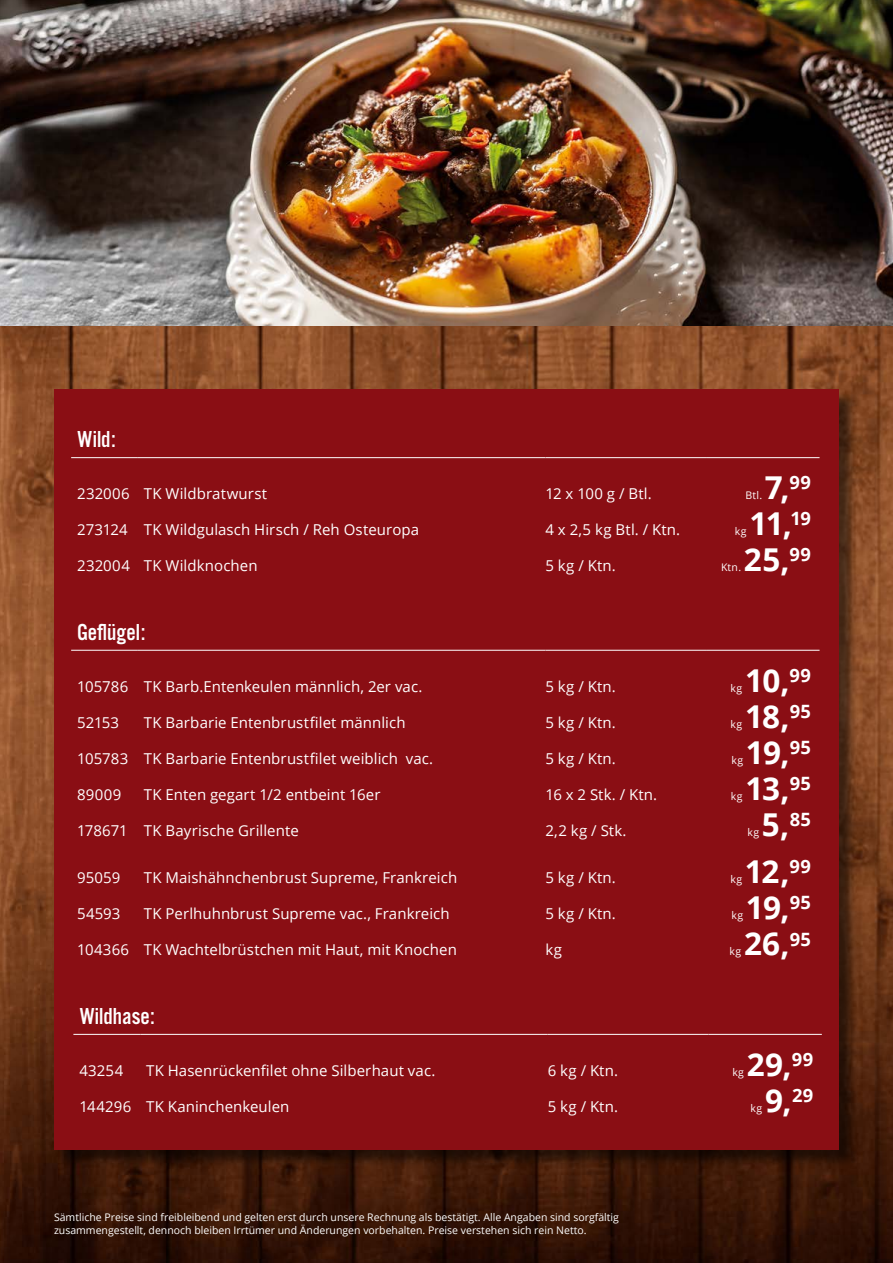
<style>
.page{position:relative;width:893px;height:1263px;background:#fff}
.page>*{position:absolute;margin:0;border:0;box-sizing:border-box;transform-origin:0 0}
.t1{font:700 31.5px "Open Sans";letter-spacing:-.03em;color:#fff}
.t2{font:24px "Alternate Got No 3 D";color:#fff}
.t3{font:15px "Open Sans";letter-spacing:.005em;color:#fff}
.t4{font:10.5px/12.6px "Open Sans";color:#fff}
</style>
<div class="page">
<img style="left:0;top:325px;width:893px;height:938px">
<div style="left:56px;top:391px;width:802px;height:777px;background:#000;opacity:.56"></div>
<div style="left:54px;top:389px;width:785px;height:760px;background:#8a0e14"></div>
<hr style="left:71px;top:457px;width:67px;height:1px;background:#fff">
<hr style="left:138px;top:457px;width:407px;height:1px;background:#fff">
<hr style="left:545px;top:457px;width:161px;height:1px;background:#fff">
<hr style="left:706px;top:457px;width:113px;height:1px;background:#fff">
<hr style="left:71px;top:650px;width:67px;height:1px;background:#fff">
<hr style="left:138px;top:650px;width:407px;height:1px;background:#fff">
<hr style="left:545px;top:650px;width:161px;height:1px;background:#fff">
<hr style="left:706px;top:650px;width:113px;height:1px;background:#fff">
<hr style="left:73px;top:1034px;width:67px;height:1px;background:#fff">
<hr style="left:140px;top:1034px;width:408px;height:1px;background:#fff">
<hr style="left:548px;top:1034px;width:160px;height:1px;background:#fff">
<hr style="left:708px;top:1034px;width:114px;height:1px;background:#fff">
<img style="left:0;top:0;width:893px;height:325px">
<h2 class="t2" style="left:77px;top:426px;width:40px">Wild:</h2>
<h1 class="t1" style="left:765px;top:465px;width:48px">7,<sup>99</sup></h1>
<p class="t3" style="left:77px;top:483px;width:192px">232006 TK Wildbratwurst</p>
<p class="t3" style="left:545px;top:483px;width:108px">12 x 100 g / Btl.</p>
<p class="t4" style="left:745px;top:489px;width:18px">Btl.</p>
<h1 class="t1" style="left:749px;top:501px;width:63px">11,<sup>19</sup></h1>
<p class="t3" style="left:77px;top:519px;width:344px">273124 TK Wildgulasch Hirsch / Reh Osteuropa</p>
<p class="t3" style="left:545px;top:519px;width:136px">4 x 2,5 kg Btl. / Ktn.</p>
<p class="t4" style="left:735px;top:525px;width:13px">kg</p>
<h1 class="t1" style="left:744px;top:537px;width:69px">25,<sup>99</sup></h1>
<p class="t3" style="left:77px;top:555px;width:182px">232004 TK Wildknochen</p>
<p class="t3" style="left:545px;top:555px;width:72px">5 kg / Ktn.</p>
<p class="t4" style="left:721px;top:561px;width:22px">Ktn.</p>
<h2 class="t2" style="left:77px;top:619px;width:70px">Geflügel:</h2>
<p class="t3" style="left:77px;top:676px;width:347px">105786 TK Barb.Entenkeulen männlich, 2er vac.</p>
<p class="t3" style="left:545px;top:676px;width:72px">5 kg / Ktn.</p>
<p class="t4" style="left:731px;top:681px;width:13px">kg</p>
<h1 class="t1" style="left:745px;top:658px;width:67px">10,<sup>99</sup></h1>
<h1 class="t1" style="left:745px;top:694px;width:68px">18,<sup>95</sup></h1>
<p class="t3" style="left:77px;top:712px;width:43px">52153</p>
<p class="t3" style="left:144px;top:712px;width:263px">TK Barbarie Entenbrustfilet männlich</p>
<p class="t3" style="left:545px;top:712px;width:72px">5 kg / Ktn.</p>
<p class="t4" style="left:731px;top:717px;width:13px">kg</p>
<h1 class="t1" style="left:746px;top:730px;width:67px">19,<sup>95</sup></h1>
<p class="t3" style="left:77px;top:748px;width:357px">105783 TK Barbarie Entenbrustfilet weiblich vac.</p>
<p class="t3" style="left:545px;top:748px;width:72px">5 kg / Ktn.</p>
<p class="t4" style="left:731px;top:753px;width:13px">kg</p>
<h1 class="t1" style="left:745px;top:766px;width:67px">13,<sup>95</sup></h1>
<p class="t3" style="left:77px;top:784px;width:46px">89009</p>
<p class="t3" style="left:144px;top:784px;width:238px">TK Enten gegart 1/2 entbeint 16er</p>
<p class="t3" style="left:545px;top:784px;width:113px">16 x 2 Stk. / Ktn.</p>
<p class="t4" style="left:731px;top:789px;width:13px">kg</p>
<h1 class="t1" style="left:762px;top:802px;width:51px">5,<sup>85</sup></h1>
<p class="t3" style="left:77px;top:820px;width:223px">178671 TK Bayrische Grillente</p>
<p class="t3" style="left:545px;top:820px;width:83px">2,2 kg / Stk.</p>
<p class="t4" style="left:747px;top:825px;width:13px">kg</p>
<h1 class="t1" style="left:745px;top:849px;width:68px">12,<sup>99</sup></h1>
<p class="t3" style="left:77px;top:867px;width:45px">95059</p>
<p class="t3" style="left:144px;top:867px;width:315px">TK Maishähnchenbrust Supreme, Frankreich</p>
<p class="t3" style="left:545px;top:867px;width:72px">5 kg / Ktn.</p>
<p class="t4" style="left:730px;top:873px;width:13px">kg</p>
<h1 class="t1" style="left:746px;top:885px;width:67px">19,<sup>95</sup></h1>
<p class="t3" style="left:77px;top:903px;width:45px">54593</p>
<p class="t3" style="left:144px;top:903px;width:307px">TK Perlhuhnbrust Supreme vac., Frankreich</p>
<p class="t3" style="left:545px;top:903px;width:72px">5 kg / Ktn.</p>
<p class="t4" style="left:731px;top:909px;width:13px">kg</p>
<h1 class="t1" style="left:744px;top:922px;width:69px">26,<sup>95</sup></h1>
<p class="t3" style="left:77px;top:939px;width:381px">104366 TK Wachtelbrüstchen mit Haut, mit Knochen</p>
<p class="t3" style="left:545px;top:939px;width:18px">kg</p>
<p class="t4" style="left:730px;top:945px;width:13px">kg</p>
<h2 class="t2" style="left:79px;top:1003px;width:77px">Wildhase:</h2>
<h1 class="t1" style="left:747px;top:1042px;width:68px">29,<sup>99</sup></h1>
<p class="t3" style="left:79px;top:1060px;width:45px">43254</p>
<p class="t3" style="left:146px;top:1060px;width:291px">TK Hasenrückenfilet ohne Silberhaut vac.</p>
<p class="t3" style="left:548px;top:1060px;width:72px">6 kg / Ktn.</p>
<p class="t4" style="left:732px;top:1065px;width:13px">kg</p>
<h1 class="t1" style="left:765px;top:1078px;width:50px">9,<sup>29</sup></h1>
<p class="t3" style="left:79px;top:1096px;width:211px">144296 TK Kaninchenkeulen</p>
<p class="t3" style="left:548px;top:1096px;width:72px">5 kg / Ktn.</p>
<p class="t4" style="left:751px;top:1101px;width:13px">kg</p>
<p class="t4" style="left:54px;top:1211px;width:566px">Sämtliche Preise sind freibleibend und gelten erst durch unsere Rechnung als bestätigt. Alle Angaben sind sorgfältig zusammengestellt, dennoch bleiben Irrtümer und Änderungen vorbehalten. Preise verstehen sich rein Netto.</p>
</div>
